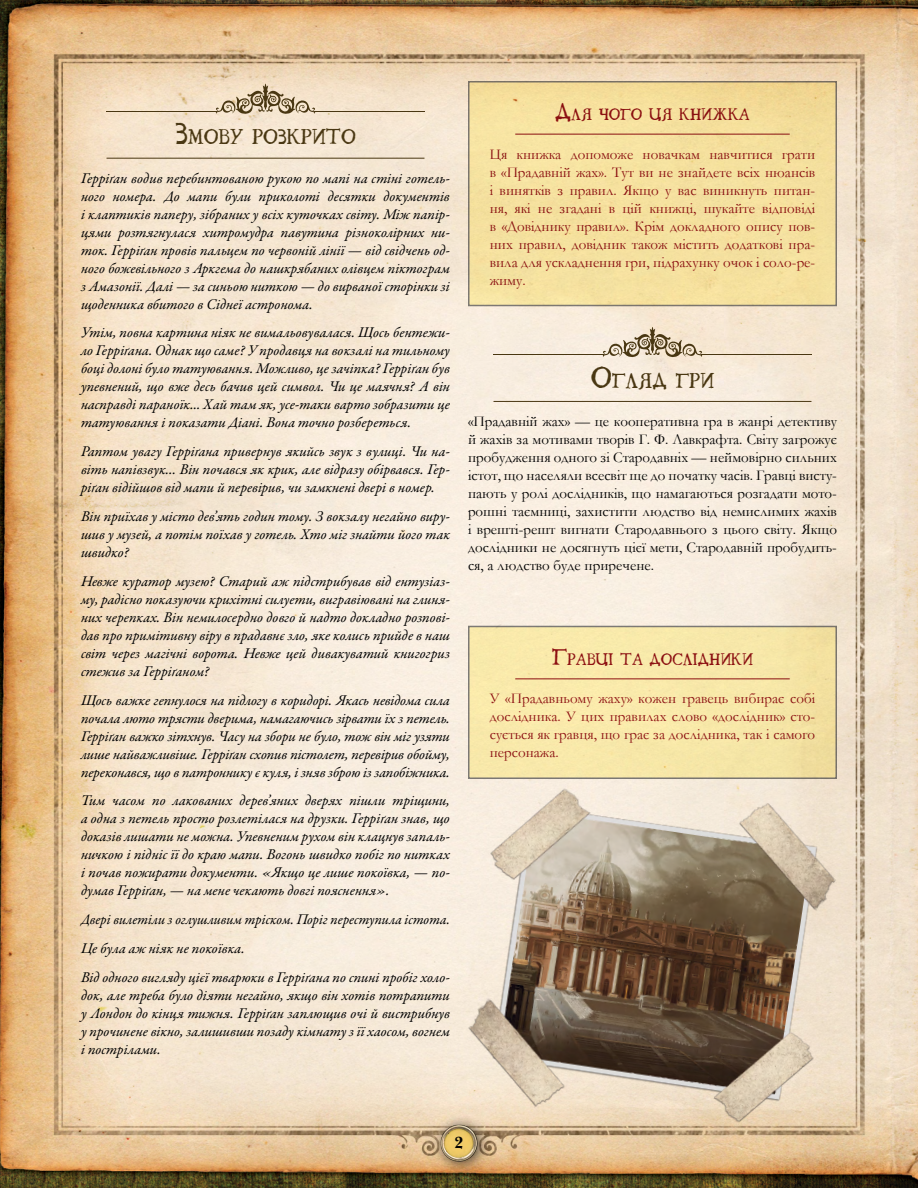
<style>
.page{position:relative;width:918px;height:1188px;background:#fff}
.page>*{position:absolute;margin:0;border:0;box-sizing:border-box;transform-origin:0 0}
.t1{font:18.9px "Ugly Qua";color:#493712}
.t2{font:700 16.5px "Baskerville Cyr LT Std";color:#000}
.t3{font:italic 15px/18px "Garamond Premr Pro";color:#000;text-align:justify}
.t4{font:15px/18px "Garamond";color:#901114;text-align:justify}
.t5{font:15px/18px "Garamond";color:#000;text-align:justify}
.t6{font:italic 15px/28.8px "Garamond Premr Pro";color:#000;scale:.96 1}
.t7{font:14.7px "Ugly Qua";color:#901114}
.s1{font-size:27px}
.s2{font-size:21px}
</style>
<div class="page">
<img style="left:0;top:0;width:918px;height:1188px">
<div style="left:430px;top:1114px;width:62px;height:61px;background:#000;opacity:.75"></div>
<img style="left:438px;top:1149px;width:42px;height:14px">
<hr style="left:107px;top:158px;width:317px;height:1px;background:#493712">
<svg style="left:215px;top:84px;width:101px;height:30px;background:#cbb99e"></svg>
<hr style="left:107px;top:111px;width:110px;height:1px;background:#493712">
<hr style="left:314px;top:111px;width:110px;height:1px;background:#493712">
<hr style="left:494px;top:401px;width:317px;height:1px;background:#493712">
<svg style="left:602px;top:327px;width:101px;height:30px;background:#ccbda7"></svg>
<hr style="left:494px;top:355px;width:110px;height:1px;background:#493712">
<hr style="left:701px;top:355px;width:110px;height:1px;background:#493712">
<div style="left:469px;top:82px;width:367px;height:224px;background:#f5e19f"></div>
<hr style="left:515px;top:134px;width:275px;height:1px;background:#901114">
<div style="left:468px;top:81px;width:369px;height:225px;border:2px solid #808285"></div>
<div style="left:469px;top:626px;width:367px;height:152px;background:#f8e9aa"></div>
<hr style="left:515px;top:678px;width:275px;height:1px;background:#901114">
<div style="left:468px;top:626px;width:369px;height:153px;border:2px solid #808285"></div>
<img style="left:427px;top:760px;width:427px;height:389px">
<p class="t1" style="left:175px;top:122px;width:182px"><span class="s1">З</span>мову розкрито</p>
<p class="t3" style="left:81px;top:170px;width:370px">Герріґан водив перебинтованою рукою по мапі на стіні готель&shy;ного номера. До мапи були приколоті десятки документів і клаптиків паперу, зібраних у всіх куточках світу. Між папір&shy;цями розтягнулася хитромудра павутина різноколірних ни&shy;ток. Герріґан провів пальцем по червоній лінії — від свідчень од&shy;ного божевільного з Аркгема до нашкрябаних олівцем піктограм з Амазонії. Далі — за синьою ниткою — до вирваної сторінки зі щоденника вбитого в Сіднеї астронома.</p>
<p class="t3" style="left:81px;top:324px;width:371px">Утім, повна картина ніяк не вимальовувалася. Щось бентежи&shy;ло Герріґана. Однак що саме? У продавця на вокзалі на тильному боці долоні було татуювання. Можливо, це зачіпка? Герріґан був упевнений, що вже десь бачив цей символ. Чи це маячня? А він насправді параноїк... Хай там як, усе-таки варто зобразити це татуювання і показати Діані. Вона точно розбереться.</p>
<p class="t3" style="left:81px;top:443px;width:371px">Раптом увагу Герріґана привернув якийсь звук з вулиці. Чи на&shy;віть напівзвук… Він почався як крик, але відразу обірвався. Гер&shy;ріґан відійшов від мапи й перевірив, чи замкнені двері в номер.</p>
<p class="t3" style="left:81px;top:508px;width:371px">Він приїхав у місто дев’ять годин тому. З вокзалу негайно виру&shy;шив у музей, а потім поїхав у готель. Хто міг знайти його так швидко?</p>
<p class="t3" style="left:81px;top:573px;width:371px">Невже куратор музею? Старий аж підстрибував від ентузіаз&shy;му, радісно показуючи крихітні силуети, вигравіювані на глиня&shy;них черепках. Він немилосердно довго й надто докладно розпові&shy;дав про примітивну віру в прадавнє зло, яке колись прийде в наш світ через магічні ворота. Невже цей дивакуватий книгогриз стежив за Герріґаном?</p>
<p class="t3" style="left:81px;top:692px;width:371px">Щось важке гепнулося на підлогу в коридорі. Якась невідома сила почала люто трясти дверима, намагаючись зірвати їх з петель.<br>Герріґан важко зітхнув. Часу на збори не було, тож він міг узяти лише найважливіше. Герріґан схопив пістолет, перевірив обойму, переконався, що в патроннику є куля, і зняв зброю із запобіжника.</p>
<p class="t3" style="left:81px;top:792px;width:370px">Тим часом по лакованих дерев’яних дверях пішли тріщини, а одна з петель просто розлетілася на друзки. Герріґан знав, що доказів лишати не можна. Упевненим рухом він клацнув запаль&shy;ничкою і підніс її до краю мапи. Вогонь швидко побіг по нитках і почав пожирати документи. «Якщо це лише покоївка, — по&shy;думав Герріґан, — на мене чекають довгі пояснення».</p>
<p class="t6" style="left:81px;top:906px;width:386px">Двері вилетіли з оглушливим тріском. Поріг переступила істота.<br>Це була аж ніяк не покоївка.<br>Від одного вигляду цієї тварюки в Герріґана по спині пробіг холо-</p>
<p class="t3" style="left:81px;top:987px;width:371px">док, але треба було діяти негайно, якщо він хотів потрапити у Лондон до кінця тижня. Герріґан заплющив очі й вистрибнув у прочинене вікно, залишивши позаду кімнату з її хаосом, вогнем і пострілами.</p>
<p class="t7" style="left:555px;top:103px;width:196px"><span class="s2">Д</span>ля чого ця книжка</p>
<p class="t4" style="left:490px;top:144px;width:327px">Ця книжка допоможе новачкам навчитися грати в «Прадавній жах». Тут ви не знайдете всіх нюансів і винятків з правил. Якщо у вас виникнуть питан&shy;ня, які не згадані в цій книжці, шукайте відповіді в «Довіднику правил». Крім докладного опису пов&shy;них правил, довідник також містить додаткові пра&shy;вила для ускладнення гри, підрахунку очок і соло-ре&shy;жиму.</p>
<p class="t1" style="left:591px;top:366px;width:125px"><span class="s1">О</span>гляд гри</p>
<p class="t5" style="left:468px;top:412px;width:371px">«Прадавній жах» — це кооперативна гра в жанрі детективу й жахів за мотивами творів Г. Ф. Лавкрафта. Світу загрожує пробудження одного зі Стародавніх — неймовірно сильних істот, що населяли всесвіт ще до початку часів. Гравці висту&shy;пають у ролі дослідників, що намагаються розгадати мото&shy;рошні таємниці, захистити людство від немислимих жахів і врешті-решт вигнати Стародавнього з цього світу. Якщо дослідники не досягнуть цієї мети, Стародавній пробудить&shy;ся, а людство буде приречене.</p>
<p class="t7" style="left:552px;top:648px;width:203px"><span class="s2">Г</span>равці та дослідники</p>
<p class="t4" style="left:490px;top:689px;width:327px">У «Прадавньому жаху» кожен гравець вибирає собі дослідника. У цих правилах слово «дослідник» сто&shy;сується як гравця, що грає за дослідника, так і самого персонажа.</p>
<p class="t2" style="left:454px;top:1133px;width:11px">2</p>
</div>
